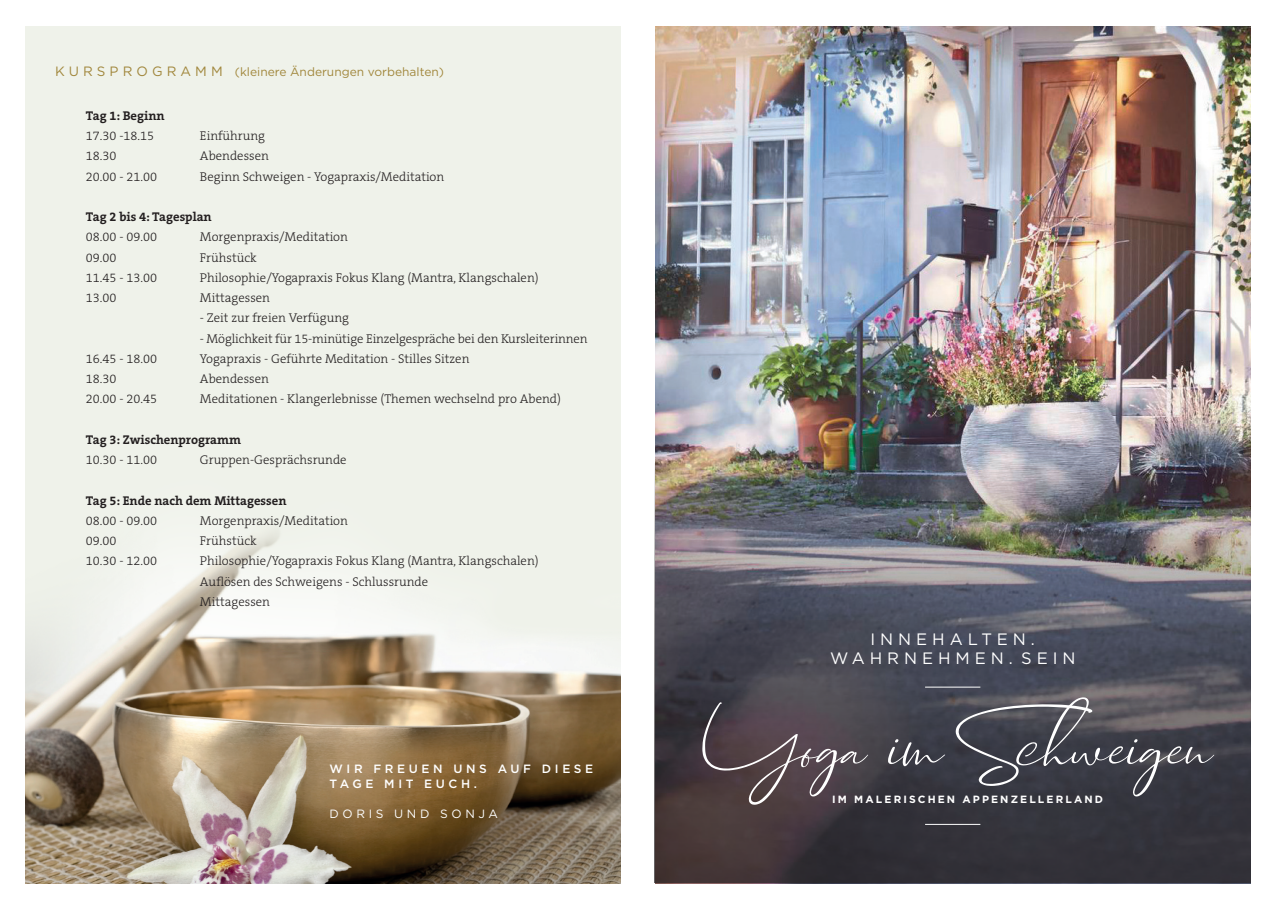
<style>
.page{position:relative;width:1276px;height:910px;background:#fff}
.page>*{position:absolute;margin:0;border:0;box-sizing:border-box;transform-origin:0 0}
.t1{font:italic 83.1px "Dhanikans Signature";color:#fff}
.t2{font:16.5px/19.5px "Gotham";letter-spacing:.3em;color:#fff;text-align:center}
.t3{font:300 12.75px/20.2px "The Serif B W3";color:#231f20}
.t4{font:700 12.75px "The Serif B W7";color:#231f20}
.t5{font:12px "Gotham";color:#a1873c}
.t6{font:500 12px/15px "Gotham";letter-spacing:.3em;color:#fff}
.t7{font:12px "Gotham";letter-spacing:.3em;color:#fff}
.t8{font:700 10.5px "Gotham";letter-spacing:.2em;color:#fff}
.s1{font-size:13.5px}
</style>
<div class="page">
<img style="left:655px;top:26px;width:595px;height:858px">
<svg style="left:654px;top:463px;width:597px;height:420px;background:#535158"></svg>
<hr style="left:925px;top:687px;width:55px;height:1px;background:#fff">
<hr style="left:925px;top:824px;width:55px;height:1px;background:#fff">
<div style="left:26px;top:26px;width:595px;height:849px;background:#eff2ea"></div>
<img style="left:26px;top:534px;width:595px;height:350px">
<p class="t5" style="left:55px;top:64px;width:390px"><span class="s1">K U R S P R O G R A M M</span> (kleinere Änderungen vorbehalten)</p>
<p class="t4" style="left:86px;top:107px;width:80px">Tag 1: Beginn</p>
<p class="t3" style="left:86px;top:126px;width:70px">17.30 -18.15</p>
<p class="t3" style="left:200px;top:126px;width:67px">Einführung</p>
<p class="t3" style="left:86px;top:146px;width:32px">18.30</p>
<p class="t3" style="left:200px;top:146px;width:70px">Abendessen</p>
<p class="t3" style="left:86px;top:166px;width:73px">20.00 - 21.00</p>
<p class="t3" style="left:200px;top:166px;width:246px">Beginn Schweigen - Yogapraxis/Meditation</p>
<p class="t4" style="left:86px;top:208px;width:127px">Tag 2 bis 4: Tagesplan</p>
<p class="t3" style="left:86px;top:227px;width:73px">08.00 - 09.00</p>
<p class="t3" style="left:200px;top:227px;width:150px">Morgenpraxis/Meditation</p>
<p class="t3" style="left:86px;top:247px;width:32px">09.00</p>
<p class="t3" style="left:200px;top:247px;width:58px">Frühstück</p>
<p class="t3" style="left:86px;top:268px;width:73px">11.45 - 13.00</p>
<p class="t3" style="left:200px;top:268px;width:340px">Philosophie/Yogapraxis Fokus Klang (Mantra, Klangschalen)</p>
<p class="t3" style="left:86px;top:288px;width:32px">13.00</p>
<p class="t3" style="left:200px;top:288px;width:72px">Mittagessen</p>
<p class="t3" style="left:200px;top:308px;width:151px">- Zeit zur freien Verfügung</p>
<p class="t3" style="left:200px;top:328px;width:389px">- Möglichkeit für 15-minütige Einzelgespräche bei den Kursleiterinnen</p>
<p class="t3" style="left:86px;top:349px;width:73px">16.45 - 18.00</p>
<p class="t3" style="left:200px;top:349px;width:271px">Yogapraxis - Geführte Meditation - Stilles Sitzen</p>
<p class="t3" style="left:86px;top:369px;width:32px">18.30</p>
<p class="t3" style="left:200px;top:369px;width:70px">Abendessen</p>
<p class="t3" style="left:86px;top:389px;width:73px">20.00 - 20.45</p>
<p class="t3" style="left:200px;top:389px;width:362px">Meditationen - Klangerlebnisse (Themen wechselnd pro Abend)</p>
<p class="t4" style="left:86px;top:431px;width:157px">Tag 3: Zwischenprogramm</p>
<p class="t3" style="left:86px;top:450px;width:73px">10.30 - 11.00</p>
<p class="t3" style="left:200px;top:450px;width:148px">Gruppen-Gesprächsrunde</p>
<p class="t4" style="left:86px;top:492px;width:202px">Tag 5: Ende nach dem Mittagessen</p>
<p class="t3" style="left:86px;top:511px;width:73px">08.00 - 09.00</p>
<p class="t3" style="left:200px;top:511px;width:150px">Morgenpraxis/Meditation</p>
<p class="t3" style="left:86px;top:531px;width:32px">09.00</p>
<p class="t3" style="left:200px;top:531px;width:58px">Frühstück</p>
<p class="t3" style="left:86px;top:551px;width:73px">10.30 - 12.00</p>
<p class="t3" style="left:200px;top:551px;width:340px">Philosophie/Yogapraxis Fokus Klang (Mantra, Klangschalen)<br>Auflösen des Schweigens - Schlussrunde<br>Mittagessen</p>
<p class="t6" style="left:330px;top:761px;width:265px">WIR FREUEN UNS AUF DIESE<br>TAGE MIT EUCH.</p>
<p class="t7" style="left:330px;top:806px;width:170px">DORIS UND SONJA</p>
<p class="t2" style="left:830px;top:629px;width:247px">INNEHALTEN.<br>WAHRNEHMEN. SEIN</p>
<h1 class="t1" style="left:695px;top:686px;width:516px">Yoga im Schweigen</h1>
<p class="t8" style="left:832px;top:792px;width:272px">IM MALERISCHEN APPENZELLERLAND</p>
</div>
